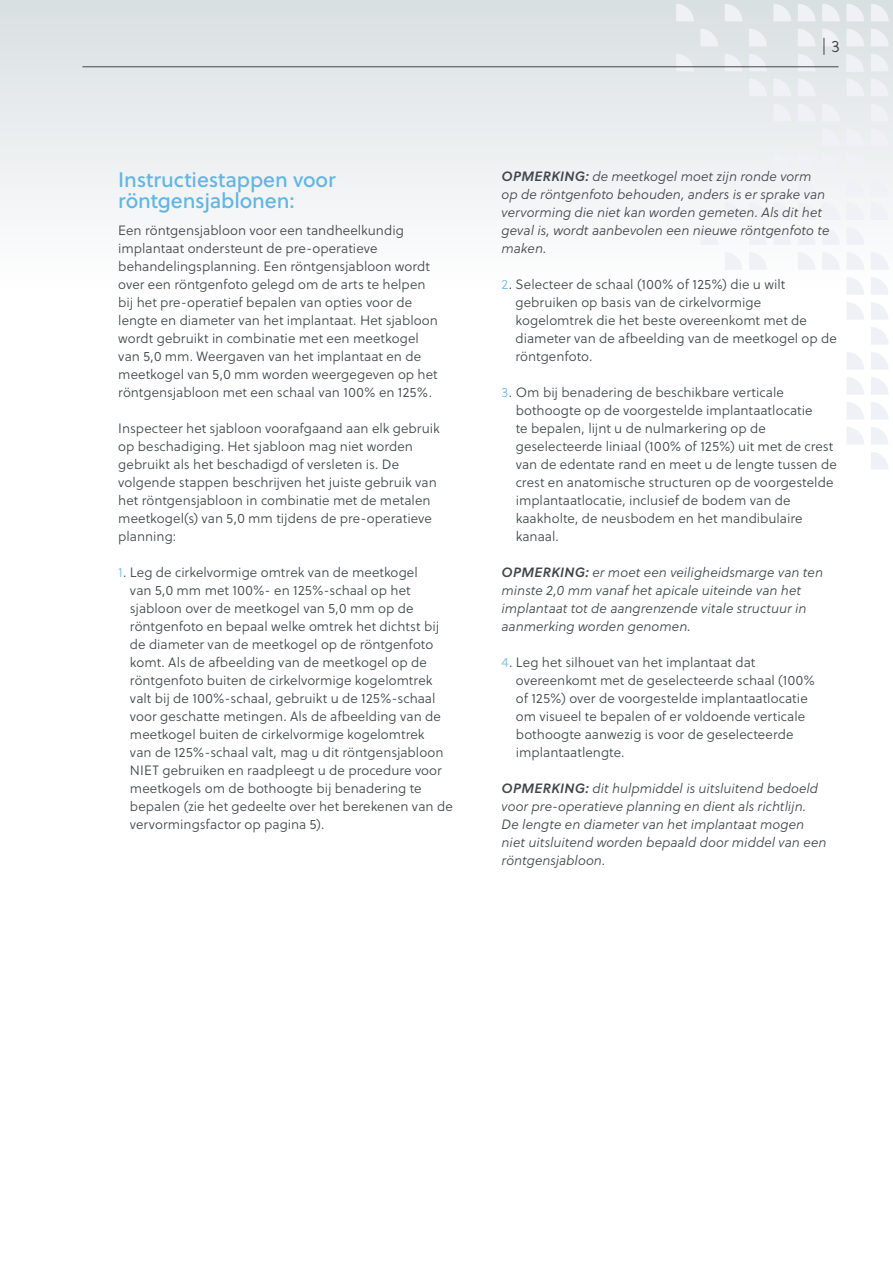
<style>
.page{position:relative;width:893px;height:1263px;background:#fff}
.page>*{position:absolute;margin:0;border:0;box-sizing:border-box;transform-origin:0 0}
.t1{font:21px/21px "Soleil Bk";letter-spacing:-.005em;color:#61b6e2}
.t2{font:16.5px "Soleil Lt";color:#414649}
.t3{font:13.5px/18px "Soleil Lt";letter-spacing:.005em;color:#414649}
.t4{font:italic 13.5px/18px "Soleil Lt";color:#414649}
.s1{color:#7abee6}
.s2{font-family:"Soleil Sb"}
</style>
<div class="page">
<div style="left:0;top:0;width:893px;height:585px;background:linear-gradient(to bottom,#e1e6e8,#fff)"></div>
<svg style="left:871px;top:202px;width:18px;height:18px"></svg>
<svg style="left:822px;top:202px;width:18px;height:18px"></svg>
<svg style="left:846px;top:202px;width:18px;height:18px"></svg>
<svg style="left:773px;top:202px;width:18px;height:18px"></svg>
<svg style="left:798px;top:202px;width:17px;height:18px"></svg>
<svg style="left:725px;top:202px;width:17px;height:18px"></svg>
<svg style="left:749px;top:202px;width:18px;height:18px"></svg>
<svg style="left:822px;top:227px;width:18px;height:18px"></svg>
<svg style="left:846px;top:227px;width:18px;height:18px"></svg>
<svg style="left:773px;top:227px;width:18px;height:18px"></svg>
<svg style="left:798px;top:227px;width:17px;height:18px"></svg>
<svg style="left:749px;top:227px;width:18px;height:18px"></svg>
<svg style="left:871px;top:252px;width:18px;height:18px"></svg>
<svg style="left:822px;top:252px;width:18px;height:18px"></svg>
<svg style="left:846px;top:252px;width:18px;height:18px"></svg>
<svg style="left:798px;top:252px;width:17px;height:18px"></svg>
<svg style="left:725px;top:252px;width:17px;height:18px"></svg>
<svg style="left:749px;top:252px;width:18px;height:18px"></svg>
<svg style="left:871px;top:277px;width:18px;height:18px"></svg>
<svg style="left:846px;top:277px;width:18px;height:18px"></svg>
<svg style="left:871px;top:302px;width:18px;height:18px"></svg>
<svg style="left:846px;top:302px;width:18px;height:18px"></svg>
<svg style="left:871px;top:327px;width:18px;height:18px"></svg>
<svg style="left:871px;top:352px;width:18px;height:18px"></svg>
<svg style="left:846px;top:352px;width:18px;height:18px"></svg>
<svg style="left:871px;top:377px;width:18px;height:18px"></svg>
<svg style="left:846px;top:377px;width:18px;height:18px"></svg>
<svg style="left:871px;top:402px;width:18px;height:17px"></svg>
<svg style="left:846px;top:402px;width:18px;height:17px"></svg>
<svg style="left:871px;top:427px;width:18px;height:17px"></svg>
<svg style="left:846px;top:427px;width:18px;height:17px"></svg>
<svg style="left:871px;top:452px;width:18px;height:17px"></svg>
<svg style="left:700px;top:227px;width:18px;height:18px"></svg>
<svg style="left:871px;top:4px;width:18px;height:17px"></svg>
<svg style="left:822px;top:4px;width:18px;height:17px"></svg>
<svg style="left:846px;top:4px;width:18px;height:17px"></svg>
<svg style="left:773px;top:4px;width:18px;height:17px"></svg>
<svg style="left:798px;top:4px;width:17px;height:17px"></svg>
<svg style="left:725px;top:4px;width:17px;height:17px"></svg>
<svg style="left:871px;top:29px;width:18px;height:17px"></svg>
<svg style="left:822px;top:29px;width:18px;height:17px"></svg>
<svg style="left:846px;top:29px;width:18px;height:17px"></svg>
<svg style="left:749px;top:29px;width:18px;height:17px"></svg>
<svg style="left:871px;top:54px;width:18px;height:17px"></svg>
<svg style="left:725px;top:54px;width:17px;height:17px"></svg>
<svg style="left:749px;top:54px;width:18px;height:17px"></svg>
<svg style="left:871px;top:79px;width:18px;height:17px"></svg>
<svg style="left:846px;top:79px;width:18px;height:17px"></svg>
<svg style="left:773px;top:79px;width:18px;height:17px"></svg>
<svg style="left:798px;top:79px;width:17px;height:17px"></svg>
<svg style="left:749px;top:79px;width:18px;height:17px"></svg>
<svg style="left:871px;top:104px;width:18px;height:17px"></svg>
<svg style="left:822px;top:104px;width:18px;height:17px"></svg>
<svg style="left:773px;top:104px;width:18px;height:17px"></svg>
<svg style="left:798px;top:104px;width:17px;height:17px"></svg>
<svg style="left:871px;top:129px;width:18px;height:17px"></svg>
<svg style="left:822px;top:129px;width:18px;height:17px"></svg>
<svg style="left:846px;top:129px;width:18px;height:17px"></svg>
<svg style="left:822px;top:153px;width:18px;height:18px"></svg>
<svg style="left:846px;top:153px;width:18px;height:18px"></svg>
<svg style="left:773px;top:153px;width:18px;height:18px"></svg>
<svg style="left:798px;top:153px;width:17px;height:18px"></svg>
<svg style="left:871px;top:178px;width:18px;height:18px"></svg>
<svg style="left:846px;top:178px;width:18px;height:18px"></svg>
<svg style="left:798px;top:178px;width:17px;height:18px"></svg>
<svg style="left:676px;top:4px;width:18px;height:17px"></svg>
<svg style="left:700px;top:29px;width:18px;height:17px"></svg>
<svg style="left:676px;top:54px;width:18px;height:17px"></svg>
<svg style="left:798px;top:29px;width:17px;height:17px"></svg>
<svg style="left:798px;top:54px;width:17px;height:17px"></svg>
<svg style="left:846px;top:54px;width:18px;height:18px"></svg>
<hr style="left:82px;top:67px;width:756px;height:1px;background:#414649">
<h1 class="t1" style="left:118px;top:169px;width:219px">Instructiestappen voor röntgensjablonen:</h1>
<p class="t3" style="left:118px;top:222px;width:321px">Een röntgensjabloon voor een tandheelkundig implantaat ondersteunt de pre-operatieve behandelingsplanning. Een röntgensjabloon wordt over een röntgenfoto gelegd om de arts te helpen bij het pre-operatief bepalen van opties voor de lengte en diameter van het implantaat. Het sjabloon wordt gebruikt in combinatie met een meetkogel van 5,0 mm. Weergaven van het implantaat en de meetkogel van 5,0 mm worden weergegeven op het röntgensjabloon met een schaal van 100% en 125%.</p>
<p class="t3" style="left:118px;top:420px;width:323px">Inspecteer het sjabloon voorafgaand aan elk gebruik op beschadiging. Het sjabloon mag niet worden gebruikt als het beschadigd of versleten is. De volgende stappen beschrijven het juiste gebruik van het röntgensjabloon in combinatie met de metalen meetkogel(s) van 5,0 mm tijdens de pre-operatieve planning:</p>
<p class="t3" style="left:130px;top:564px;width:324px;text-indent:-12px"><span class="s1">1</span>. Leg de cirkelvormige omtrek van de meetkogel<br>van 5,0 mm met 100%- en 125%-schaal op het sjabloon over de meetkogel van 5,0 mm op de röntgenfoto en bepaal welke omtrek het dichtst bij de diameter van de meetkogel op de röntgenfoto komt. Als de afbeelding van de meetkogel op de röntgenfoto buiten de cirkelvormige kogelomtrek valt bij de 100%-schaal, gebruikt u de 125%-schaal voor geschatte metingen. Als de afbeelding van de meetkogel buiten de cirkelvormige kogelomtrek<br>van de 125%-schaal valt, mag u dit röntgensjabloon NIET gebruiken en raadpleegt u de procedure voor meetkogels om de bothoogte bij benadering te bepalen (zie het gedeelte over het berekenen van de vervormingsfactor op pagina 5).</p>
<p class="t2" style="left:822px;top:36px;width:20px">| 3</p>
<p class="t4" style="left:502px;top:168px;width:329px"><span class="s2">OPMERKING:</span> de meetkogel moet zijn ronde vorm op de röntgenfoto behouden, anders is er sprake van vervorming die niet kan worden gemeten. Als dit het geval is, wordt aanbevolen een nieuwe röntgenfoto te maken.</p>
<p class="t3" style="left:515px;top:276px;width:323px;text-indent:-14px"><span class="s1">2</span>. Selecteer de schaal (100% of 125%) die u wilt gebruiken op basis van de cirkelvormige kogelomtrek die het beste overeenkomt met de diameter van de afbeelding van de meetkogel op de röntgenfoto.</p>
<p class="t3" style="left:516px;top:384px;width:323px;text-indent:-14px"><span class="s1">3</span>. Om bij benadering de beschikbare verticale bothoogte op de voorgestelde implantaatlocatie<br>te bepalen, lijnt u de nulmarkering op de geselecteerde liniaal (100% of 125%) uit met de crest van de edentate rand en meet u de lengte tussen de crest en anatomische structuren op de voorgestelde implantaatlocatie, inclusief de bodem van de kaakholte, de neusbodem en het mandibulaire kanaal.</p>
<p class="t4" style="left:502px;top:564px;width:323px"><span class="s2">OPMERKING:</span> er moet een veiligheidsmarge van ten minste 2,0 mm vanaf het apicale uiteinde van het implantaat tot de aangrenzende vitale structuur in aanmerking worden genomen.</p>
<p class="t3" style="left:516px;top:654px;width:300px;text-indent:-14px"><span class="s1">4</span>. Leg het silhouet van het implantaat dat overeenkomt met de geselecteerde schaal (100% of 125%) over de voorgestelde implantaatlocatie om visueel te bepalen of er voldoende verticale bothoogte aanwezig is voor de geselecteerde implantaatlengte.</p>
<p class="t4" style="left:502px;top:780px;width:326px"><span class="s2">OPMERKING:</span> dit hulpmiddel is uitsluitend bedoeld voor pre-operatieve planning en dient als richtlijn.<br>De lengte en diameter van het implantaat mogen niet uitsluitend worden bepaald door middel van een röntgensjabloon.</p>
</div>
